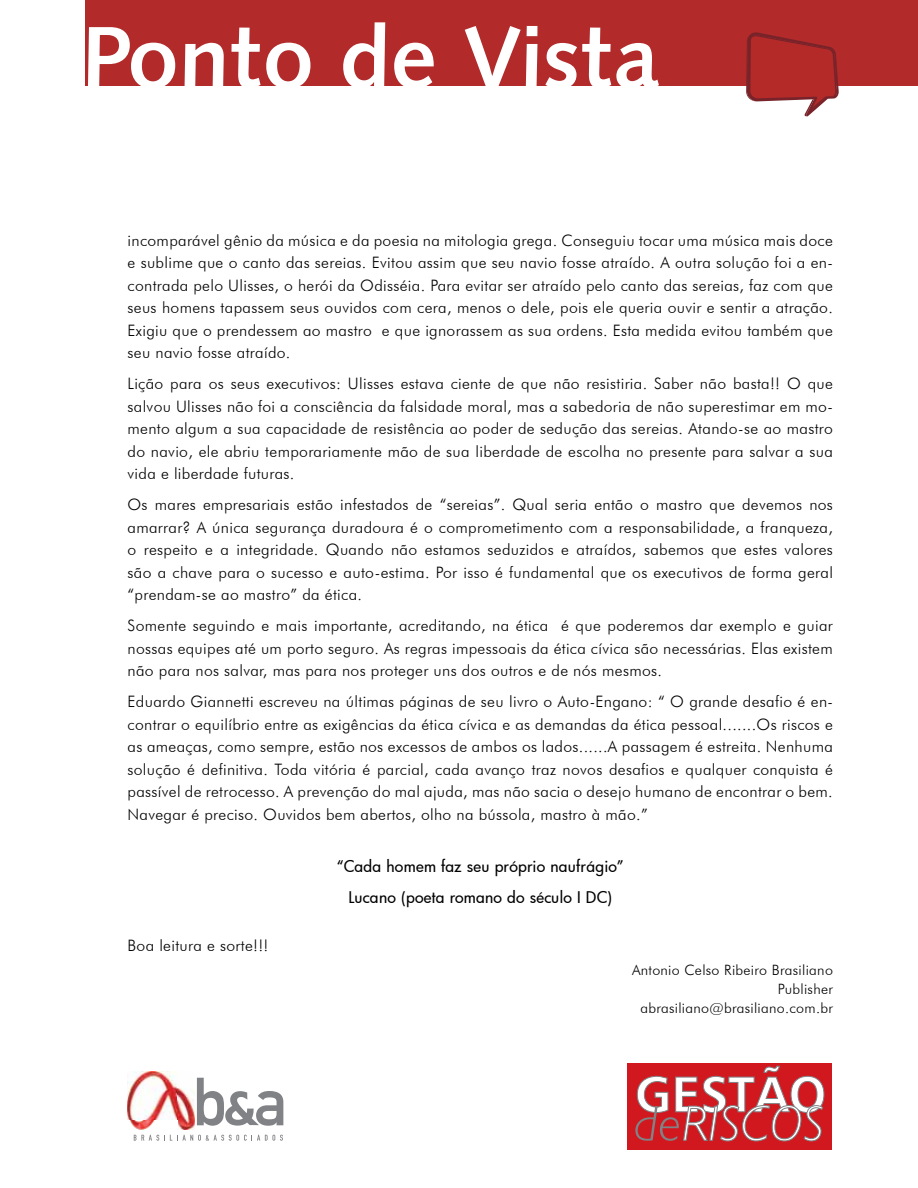
<style>
.page{position:relative;width:918px;height:1188px;background:#fff}
.page>*{position:absolute;margin:0;border:0;box-sizing:border-box;transform-origin:0 0}
.t1{font:87.75px "Humanist 531 BT Bold A";color:#fff}
.t2{font:300 15.75px/22.5px "Futura BT";letter-spacing:.02em;color:#000;text-align:justify}
.t3{font:500 15.75px/31px "Futura";letter-spacing:.015em;color:#000;text-align:center}
.t4{font:300 14.25px/19.2px "Futura BT";letter-spacing:.02em;color:#000;text-align:right}
</style>
<div class="page">
<svg style="left:197px;top:1078px;width:86px;height:48px"></svg>
<svg style="left:134px;top:1135px;width:149px;height:6px"></svg>
<img style="left:128px;top:1072px;width:66px;height:57px">
<div style="left:628px;top:1063px;width:204px;height:87px;background:#d2181f"></div>
<svg style="left:635px;top:1066px;width:189px;height:75px"></svg>
<div style="left:85px;top:0;width:833px;height:85px;background:#b22b2a"></div>
<svg style="left:746px;top:32px;width:93px;height:84px"></svg>
<h1 class="t1" style="left:81px;top:3px;width:580px">Ponto de Vista</h1>
<p class="t2" style="left:128px;top:229px;width:707px">incomparável gênio da música e da poesia na mitologia grega. Conseguiu tocar uma música mais doce e sublime que o canto das sereias. Evitou assim que seu navio fosse atraído. A outra solução foi a en&shy;contrada pelo Ulisses, o herói da Odisséia. Para evitar ser atraído pelo canto das sereias, faz com que seus homens tapassem seus ouvidos com cera, menos o dele, pois ele queria ouvir e sentir a atração.<br>Exigiu que o prendessem ao mastro e que ignorassem as sua ordens. Esta medida evitou também que seu navio fosse atraído.</p>
<p class="t2" style="left:128px;top:372px;width:707px">Lição para os seus executivos: Ulisses estava ciente de que não resistiria. Saber não basta!! O que salvou Ulisses não foi a consciência da falsidade moral, mas a sabedoria de não superestimar em mo&shy;mento algum a sua capacidade de resistência ao poder de sedução das sereias. Atando-se ao mastro do navio, ele abriu temporariamente mão de sua liberdade de escolha no presente para salvar a sua vida e liberdade futuras.</p>
<p class="t2" style="left:128px;top:493px;width:707px">Os mares empresariais estão infestados de “sereias”. Qual seria então o mastro que devemos nos amarrar? A única segurança duradoura é o comprometimento com a responsabilidade, a franqueza, o respeito e a integridade. Quando não estamos seduzidos e atraídos, sabemos que estes valores são a chave para o sucesso e auto-estima. Por isso é fundamental que os executivos de forma geral “prendam-se ao mastro” da ética.</p>
<p class="t2" style="left:128px;top:614px;width:707px">Somente seguindo e mais importante, acreditando, na ética é que poderemos dar exemplo e guiar nossas equipes até um porto seguro. As regras impessoais da ética cívica são necessárias. Elas existem não para nos salvar, mas para nos proteger uns dos outros e de nós mesmos.</p>
<p class="t2" style="left:128px;top:690px;width:707px">Eduardo Giannetti escreveu na últimas páginas de seu livro o Auto-Engano: “ O grande desafio é en&shy;contrar o equilíbrio entre as exigências da ética cívica e as demandas da ética pessoal.......Os riscos e as ameaças, como sempre, estão nos excessos de ambos os lados......A passagem é estreita. Nenhuma solução é definitiva. Toda vitória é parcial, cada avanço traz novos desafios e qualquer conquista é passível de retrocesso. A prevenção do mal ajuda, mas não sacia o desejo humano de encontrar o bem.<br>Navegar é preciso. Ouvidos bem abertos, olho na bússola, mastro à mão.”</p>
<p class="t3" style="left:337px;top:851px;width:288px">“Cada homem faz seu próprio naufrágio”<br>Lucano (poeta romano do século I DC)</p>
<p class="t2" style="left:128px;top:934px;width:142px">Boa leitura e sorte!!!</p>
<p class="t4" style="left:632px;top:960px;width:202px">Antonio Celso Ribeiro Brasiliano<br>Publisher abrasiliano@brasiliano.com.br</p>
</div>
